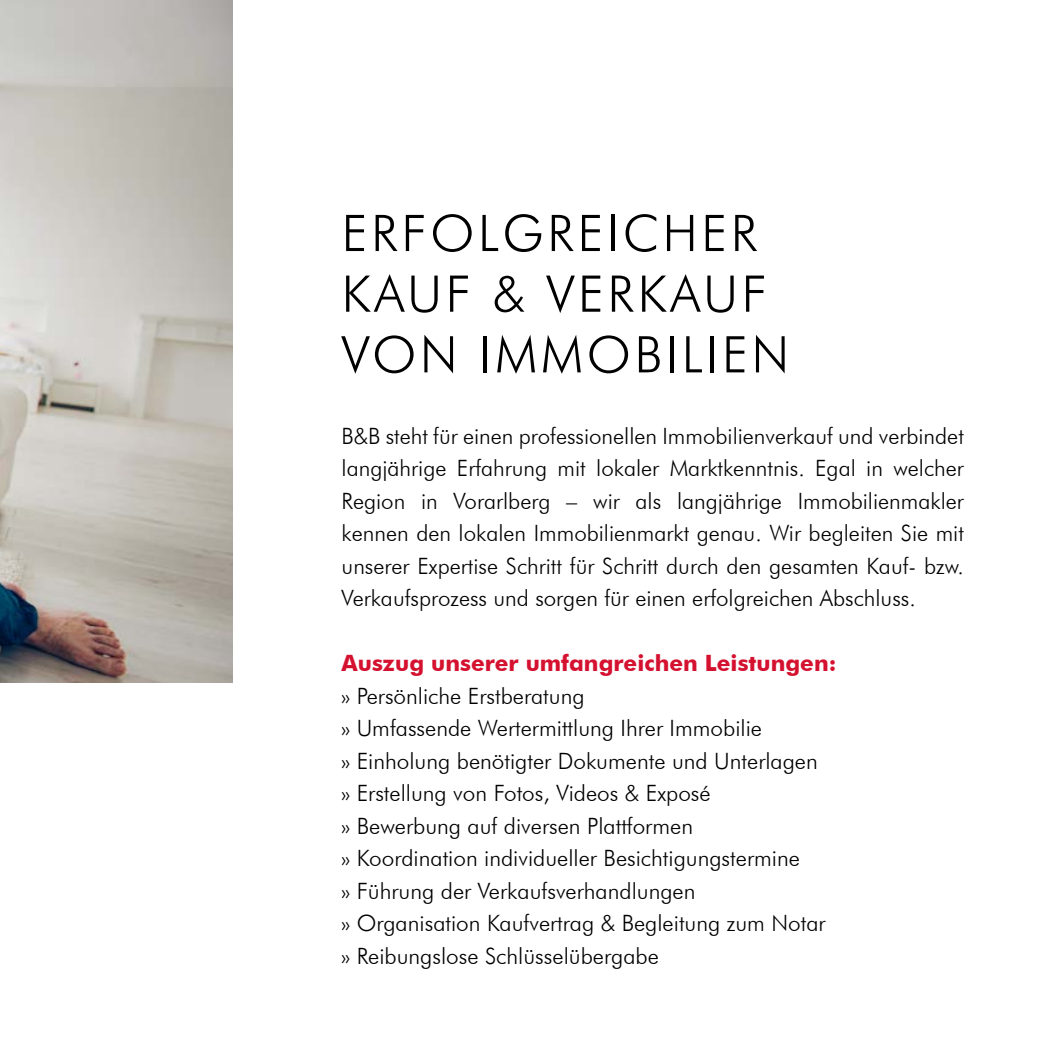
<style>
.page{position:relative;width:1049px;height:1049px;background:#fff}
.page>*{position:absolute;margin:0;border:0;box-sizing:border-box;transform-origin:0 0}
.t1{font:300 50.5px/60.8px "Futura BT";letter-spacing:.07em;color:#000}
.t2{font:300 22.5px/32.5px "Futura BT";color:#000;text-align:justify}
.t3{font:700 22.5px "Futura BT";color:#d51130}
</style>
<div class="page">
<img style="left:0;top:0;width:232px;height:683px">
<h1 class="t1" style="left:342px;top:202px;width:449px">ERFOLGREICHER<br>KAUF &amp; VERKAUF<br>VON IMMOBILIEN</h1>
<p class="t2" style="left:342px;top:419px;width:624px">B&amp;B steht für einen professionellen Immobilienverkauf und verbindet langjährige Erfahrung mit lokaler Marktkenntnis. Egal in welcher Region in Vorarlberg – wir als langjährige Immobilienmakler kennen den lokalen Immobilienmarkt genau. Wir begleiten Sie mit unserer Expertise Schritt für Schritt durch den gesamten Kauf- bzw.<br>Verkaufsprozess und sorgen für einen erfolgreichen Abschluss.</p>
<p class="t3" style="left:342px;top:650px;width:496px">Auszug unserer umfangreichen Leistungen:</p>
<p class="t2" style="left:342px;top:679px;width:485px;text-align:left">» Persönliche Erstberatung<br>» Umfassende Wertermittlung Ihrer Immobilie<br>» Einholung benötigter Dokumente und Unterlagen » Erstellung von Fotos, Videos &amp; Exposé<br>» Bewerbung auf diversen Plattformen<br>» Koordination individueller Besichtigungstermine<br>» Führung der Verkaufsverhandlungen<br>» Organisation Kaufvertrag &amp; Begleitung zum Notar » Reibungslose Schlüsselübergabe</p>
</div>
